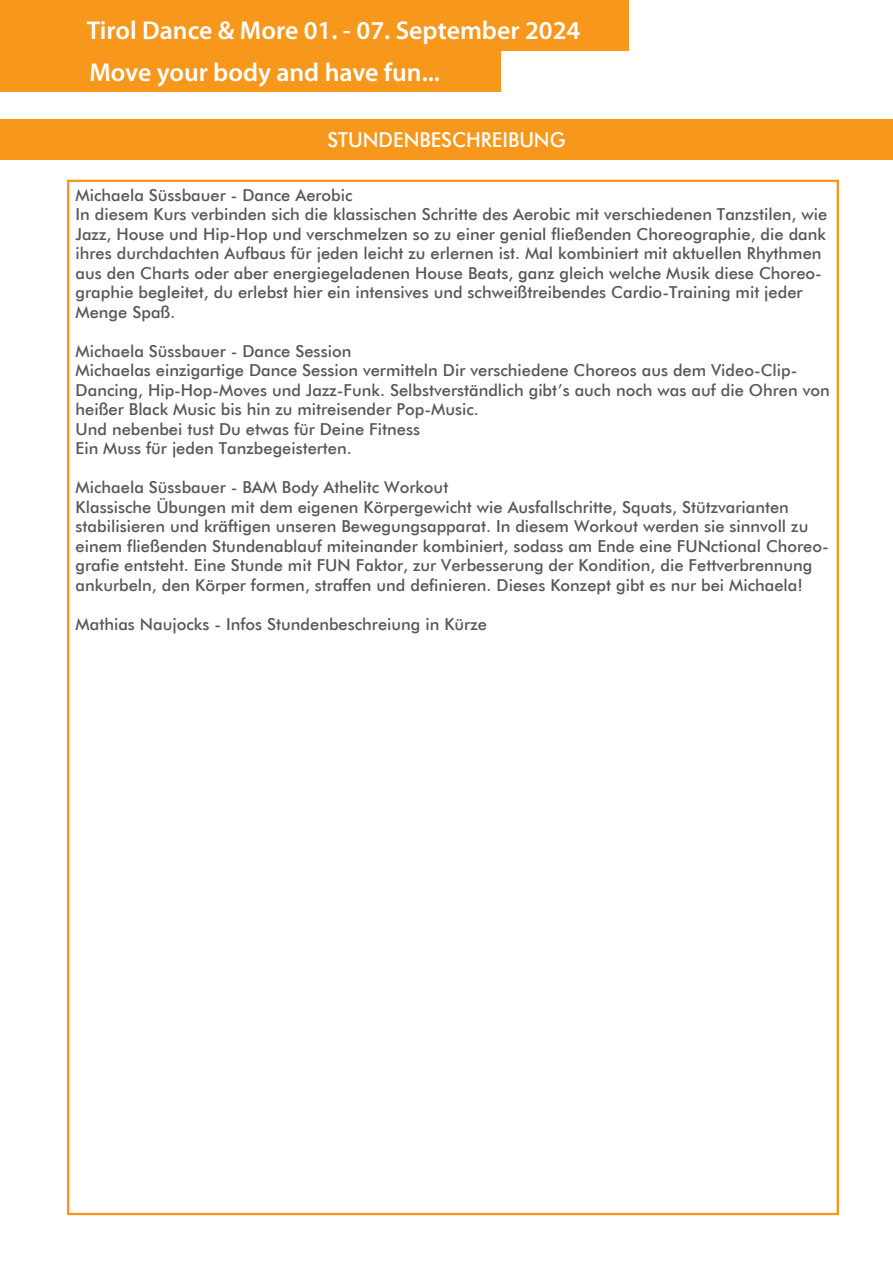
<style>
.page{position:relative;width:893px;height:1263px;background:#fff}
.page>*{position:absolute;margin:0;border:0;box-sizing:border-box;transform-origin:0 0}
.t1{font:600 25.8px "Myriad Pro";color:#fff}
.t2{font:500 20.55px "Futura BT";color:#fff;scale:.96 1}
.t3{font:500 16.5px/19.5px "Futura BT";color:#57585a}
</style>
<div class="page">
<div style="left:0;top:50px;width:501px;height:42px;background:#f7981d"></div>
<div style="left:0;top:0;width:628px;height:50px;background:#f7981d"></div>
<div style="left:0;top:119px;width:893px;height:40px;background:#f7981d"></div>
<h1 class="t1" style="left:87px;top:14px;width:495px">Tirol Dance &amp; More 01. - 07. September 2024</h1>
<h1 class="t1" style="left:89px;top:55px;width:352px">Move your body and have fun...</h1>
<p class="t2" style="left:327px;top:127px;width:250px">Stundenbeschreibung</p>
<p class="t3" style="left:76px;top:185px;width:753px">Michaela Süssbauer - Dance Aerobic<br>I n diesem Kurs verbinden sich die klassischen Schritte des Aerobic mit verschiedenen Tanzstilen, wie Jazz, House und H ip-Hop und verschmelzen so zu einer genial fließenden Choreographie, die dank ihres durchdachten Aufbaus für jeden leicht zu erlernen ist. Mal kombiniert mit aktuellen Rhythmen aus den Charts oder aber energiegeladenen House Beats, ganz gleich welche Musik diese Choreo&shy;graphie begleitet, du erlebst hier ein intensives und schweißtreibendes Cardio-Training mit jeder Menge Spaß.</p>
<p class="t3" style="left:76px;top:341px;width:756px">Michaela Süssbauer - Dance Session<br>Michaelas einzigartige Dance Session vermitteln Dir verschiedene Choreos aus dem Video-Clip-Dancing, H ip-Hop-Moves und Jazz-Funk. Selbstverständlich gibt’s auch noch was auf die Ohren von heißer Black Music bis hin zu mitreisender Pop-Music.<br>U nd nebenbei tust Du etwas für Deine Fitness<br>Ein Muss für jeden Tanzbegeisterten.</p>
<p class="t3" style="left:76px;top:478px;width:755px">Michaela Süssbauer - BAM Body Athelitc Workout<br>Klassische Ü bungen mit dem eigenen Körpergewicht wie Ausfallschritte, Squats, Stützvarianten stabilisieren und kräftigen unseren Bewegungsapparat. I n diesem Workout werden sie sinnvoll zu einem fließenden Stundenablauf miteinander kombiniert, sodass am Ende eine FUNctional Choreo&shy;grafie entsteht. Eine Stunde mit FUN Faktor, zur Verbesserung der Kondition, die Fettverbrennung ankurbeln, den Körper formen, straffen und definieren. Dieses Konzept gibt es nur bei Michaela!</p>
<p class="t3" style="left:76px;top:614px;width:413px">Mathias Naujocks - I nfos Stundenbeschreiung in Kürze</p>
</div>
